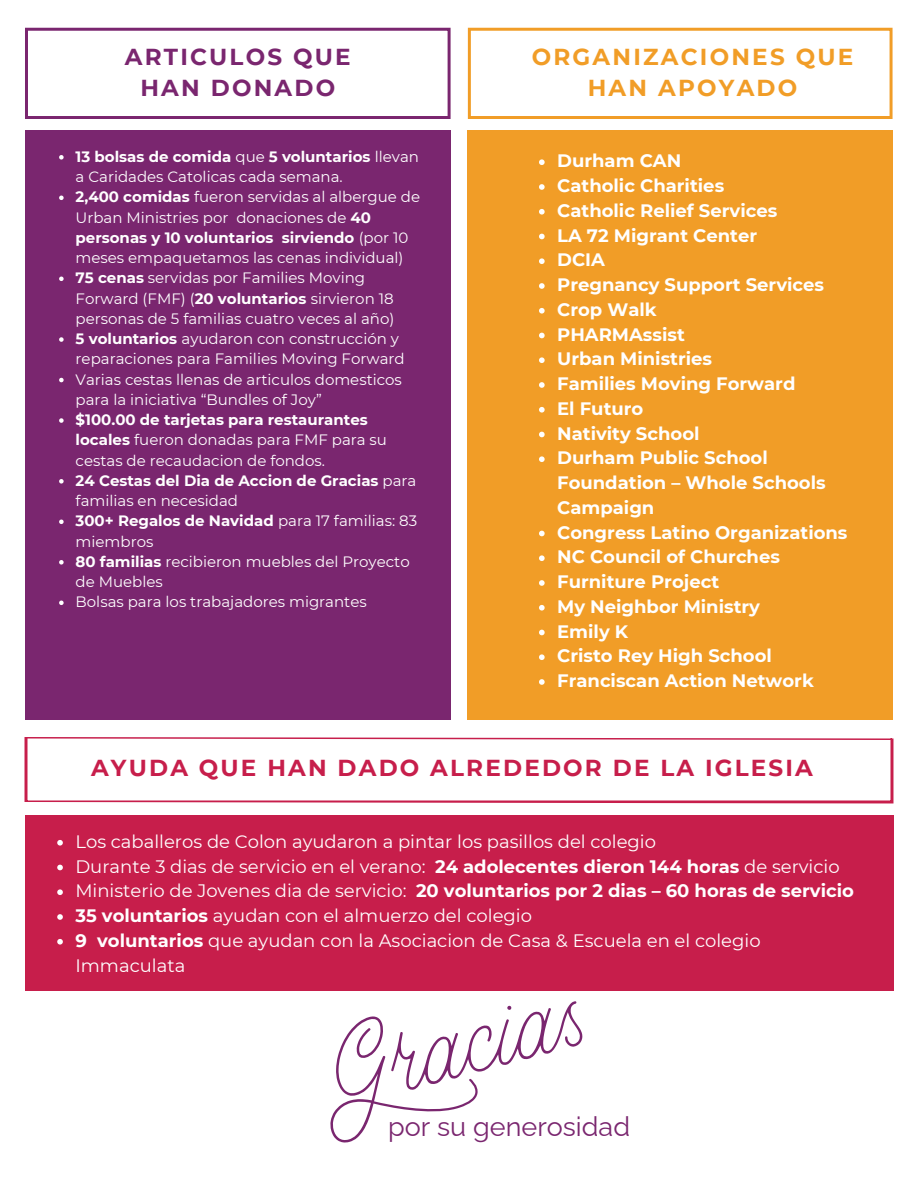
<style>
.page{position:relative;width:918px;height:1188px;background:#fff}
.page>*{position:absolute;margin:0;border:0;box-sizing:border-box;transform-origin:0 0}
.t1{font:27px "Raleway";color:#7a266f}
.t2{font:700 23.1px "Montserrat";letter-spacing:.095em;color:#c71e4b}
.t3{font:700 23.1px/30.3px "Montserrat";letter-spacing:.095em;color:#f19d27;text-align:center}
.t4{font:700 23.1px/30.3px "Montserrat";letter-spacing:.095em;color:#7a266f;text-align:center}
.t5{font:700 18px/24.8px "Montserrat";color:#fff}
.t6{font:18px/24.8px "Montserrat";color:#fff}
.t7{font:15px/20.2px "Montserrat";color:#fff}
.t8{font:700 15px/20.2px "Montserrat";color:#fff}
.s1{font-weight:700}
.s2{font-weight:400}
</style>
<div class="page">
<svg style="left:25px;top:28px;width:426px;height:91px"></svg>
<div style="left:25px;top:131px;width:425px;height:588px;background:#7a266f"></div>
<svg style="left:25px;top:737px;width:868px;height:66px"></svg>
<div style="left:25px;top:815px;width:869px;height:175px;background:#c71e4b"></div>
<svg style="left:468px;top:28px;width:425px;height:91px"></svg>
<div style="left:468px;top:131px;width:425px;height:588px;background:#f19d27"></div>
<svg style="left:330px;top:1001px;width:252px;height:142px"></svg>
<svg style="left:59px;top:155px;width:5px;height:5px"></svg>
<svg style="left:59px;top:196px;width:5px;height:4px"></svg>
<svg style="left:59px;top:277px;width:5px;height:4px"></svg>
<svg style="left:59px;top:337px;width:5px;height:5px"></svg>
<svg style="left:59px;top:378px;width:5px;height:4px"></svg>
<svg style="left:59px;top:418px;width:5px;height:5px"></svg>
<svg style="left:59px;top:479px;width:5px;height:5px"></svg>
<svg style="left:59px;top:520px;width:5px;height:4px"></svg>
<svg style="left:59px;top:560px;width:5px;height:5px"></svg>
<svg style="left:59px;top:601px;width:5px;height:4px"></svg>
<svg style="left:539px;top:159px;width:6px;height:6px"></svg>
<svg style="left:539px;top:184px;width:6px;height:6px"></svg>
<svg style="left:539px;top:209px;width:6px;height:6px"></svg>
<svg style="left:539px;top:234px;width:6px;height:5px"></svg>
<svg style="left:539px;top:258px;width:6px;height:6px"></svg>
<svg style="left:539px;top:283px;width:6px;height:6px"></svg>
<svg style="left:539px;top:308px;width:6px;height:6px"></svg>
<svg style="left:539px;top:333px;width:6px;height:5px"></svg>
<svg style="left:539px;top:357px;width:6px;height:6px"></svg>
<svg style="left:539px;top:382px;width:6px;height:6px"></svg>
<svg style="left:539px;top:407px;width:6px;height:6px"></svg>
<svg style="left:539px;top:432px;width:6px;height:5px"></svg>
<svg style="left:539px;top:456px;width:6px;height:6px"></svg>
<svg style="left:539px;top:531px;width:6px;height:5px"></svg>
<svg style="left:539px;top:555px;width:6px;height:6px"></svg>
<svg style="left:539px;top:580px;width:6px;height:6px"></svg>
<svg style="left:539px;top:605px;width:6px;height:6px"></svg>
<svg style="left:539px;top:630px;width:6px;height:5px"></svg>
<svg style="left:539px;top:654px;width:6px;height:6px"></svg>
<svg style="left:539px;top:679px;width:6px;height:6px"></svg>
<svg style="left:57px;top:840px;width:6px;height:6px"></svg>
<svg style="left:57px;top:865px;width:6px;height:5px"></svg>
<svg style="left:57px;top:889px;width:6px;height:6px"></svg>
<svg style="left:57px;top:914px;width:6px;height:6px"></svg>
<svg style="left:57px;top:939px;width:6px;height:6px"></svg>
<p class="t4" style="left:125px;top:42px;width:227px">ARTICULOS QUE<br>HAN DONADO</p>
<p class="t7" style="left:76px;top:146px;width:345px"><span class="s1">13 bolsas de comida</span> que <span class="s1">5 voluntarios</span> llevan a Caridades Catolicas cada semana.</p>
<p class="t7" style="left:76px;top:187px;width:346px"><span class="s1">2,400 comidas</span> fueron servidas al albergue de Urban Ministries por donaciones de <span class="s1">40 personas y 10 voluntarios sirviendo</span> (por 10 meses empaquetamos las cenas individual)</p>
<p class="t7" style="left:76px;top:268px;width:320px"><span class="s1">75 cenas</span> servidas por Families Moving<br>Forward (FMF) (<span class="s1">20 voluntarios</span> sirvieron 18 personas de 5 familias cuatro veces al año)</p>
<p class="t7" style="left:76px;top:329px;width:331px"><span class="s1">5 voluntarios</span> ayudaron con construcción y reparaciones para Families Moving Forward</p>
<p class="t7" style="left:76px;top:369px;width:328px">Varias cestas llenas de articulos domesticos para la iniciativa “Bundles of Joy”</p>
<p class="t7" style="left:76px;top:410px;width:313px"><span class="s1">$100.00 de tarjetas para restaurantes locales</span> fueron donadas para FMF para su cestas de recaudacion de fondos.</p>
<p class="t8" style="left:76px;top:470px;width:342px">24 Cestas del Dia de Accion de Gracias <span class="s2">para familias en necesidad</span></p>
<p class="t7" style="left:76px;top:511px;width:343px"><span class="s1">300+ Regalos de Navidad</span> para 17 familias: 83 miembros</p>
<p class="t7" style="left:76px;top:551px;width:336px"><span class="s1">80 familias</span> recibieron muebles del Proyecto de Muebles</p>
<p class="t7" style="left:76px;top:592px;width:293px">Bolsas para los trabajadores migrantes</p>
<p class="t3" style="left:532px;top:42px;width:323px">ORGANIZACIONES QUE<br>HAN APOYADO</p>
<p class="t5" style="left:557px;top:148px;width:126px">Durham CAN</p>
<p class="t5" style="left:557px;top:173px;width:169px">Catholic Charities</p>
<p class="t5" style="left:557px;top:198px;width:222px">Catholic Relief Services</p>
<p class="t5" style="left:557px;top:223px;width:201px">LA 72 Migrant Center</p>
<p class="t5" style="left:557px;top:247px;width:49px">DCIA</p>
<p class="t5" style="left:557px;top:272px;width:268px">Pregnancy Support Services</p>
<p class="t5" style="left:557px;top:297px;width:101px">Crop Walk</p>
<p class="t5" style="left:557px;top:322px;width:129px">PHARMAssist</p>
<p class="t5" style="left:557px;top:346px;width:156px">Urban Ministries</p>
<p class="t5" style="left:557px;top:371px;width:240px">Families Moving Forward</p>
<p class="t5" style="left:557px;top:396px;width:88px">El Futuro</p>
<p class="t5" style="left:557px;top:421px;width:144px">Nativity School</p>
<p class="t5" style="left:557px;top:445px;width:270px">Durham Public School<br>Foundation – Whole Schools<br>Campaign</p>
<p class="t5" style="left:557px;top:520px;width:292px">Congress Latino Organizations</p>
<p class="t5" style="left:557px;top:544px;width:224px">NC Council of Churches</p>
<p class="t5" style="left:557px;top:569px;width:163px">Furniture Project</p>
<p class="t5" style="left:557px;top:594px;width:204px">My Neighbor Ministry</p>
<p class="t5" style="left:557px;top:619px;width:72px">Emily K</p>
<p class="t5" style="left:557px;top:643px;width:216px">Cristo Rey High School</p>
<p class="t5" style="left:557px;top:668px;width:258px">Franciscan Action Network</p>
<p class="t2" style="left:91px;top:754px;width:723px">AYUDA QUE HAN DADO ALREDEDOR DE LA IGLESIA</p>
<p class="t6" style="left:75px;top:829px;width:582px">Los caballeros de Colon ayudaron a pintar los pasillos del colegio</p>
<p class="t6" style="left:75px;top:854px;width:766px">Durante 3 dias de servicio en el verano: <span class="s1">24 adolecentes dieron 144 horas</span> de servicio</p>
<p class="t5" style="left:75px;top:878px;width:780px"><span class="s2">Ministerio de Jovenes dia de servicio:</span> 20 voluntarios por 2 dias – 60 horas de servicio</p>
<p class="t6" style="left:75px;top:903px;width:458px"><span class="s1">35 voluntarios</span> ayudan con el almuerzo del colegio</p>
<p class="t6" style="left:75px;top:928px;width:687px"><span class="s1">9 voluntarios</span> que ayudan con la Asociacion de Casa &amp; Escuela en el colegio<br>Immaculata</p>
<p class="t1" style="left:388px;top:1111px;width:243px">por su generosidad</p>
</div>
